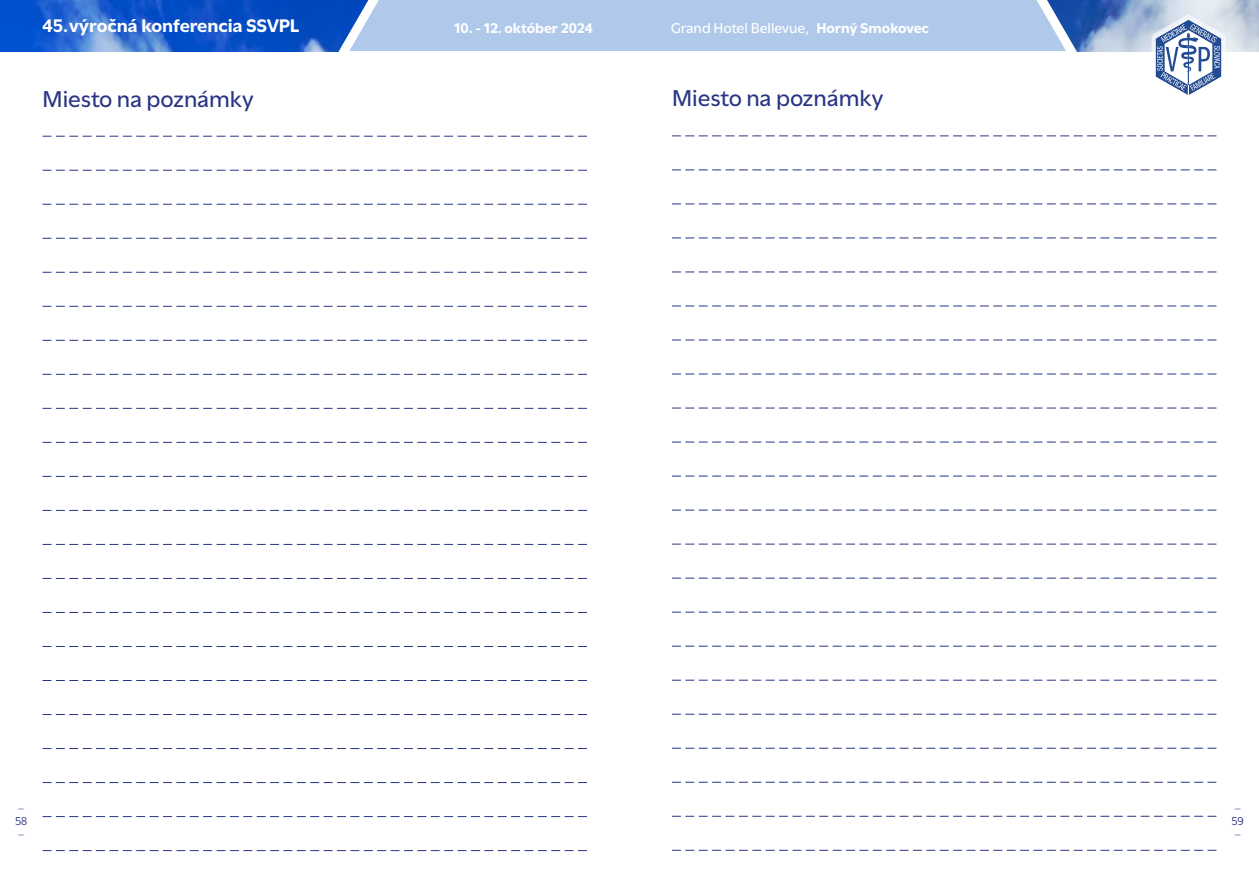
<style>
.page{position:relative;width:1259px;height:893px;background:#fff}
.page>*{position:absolute;margin:0;border:0;box-sizing:border-box;transform-origin:0 0}
.t1{font:500 24px "Utile";color:#283583}
.t2{font:700 19.05px "Utile";color:#fff}
.t3{font:500 15px "Utile";color:#fff}
.t4{font:700 14.85px "Utile";color:#fff}
.t5{font:700 12px "Utile";color:#b1a9d4}
.t6{font:12px "Utile";color:#283583}
.s1{font-weight:700}
</style>
<div class="page">
<svg style="left:43px;top:136px;width:544px;height:1px"></svg>
<svg style="left:43px;top:170px;width:544px;height:1px"></svg>
<svg style="left:43px;top:204px;width:544px;height:1px"></svg>
<svg style="left:43px;top:238px;width:544px;height:1px"></svg>
<svg style="left:43px;top:272px;width:544px;height:1px"></svg>
<svg style="left:43px;top:306px;width:544px;height:1px"></svg>
<svg style="left:43px;top:340px;width:544px;height:1px"></svg>
<svg style="left:43px;top:374px;width:544px;height:1px"></svg>
<svg style="left:43px;top:408px;width:544px;height:1px"></svg>
<svg style="left:43px;top:442px;width:544px;height:1px"></svg>
<svg style="left:43px;top:476px;width:544px;height:1px"></svg>
<svg style="left:43px;top:510px;width:544px;height:1px"></svg>
<svg style="left:43px;top:544px;width:544px;height:1px"></svg>
<svg style="left:43px;top:578px;width:544px;height:1px"></svg>
<svg style="left:43px;top:612px;width:544px;height:1px"></svg>
<svg style="left:43px;top:646px;width:544px;height:1px"></svg>
<svg style="left:43px;top:680px;width:544px;height:1px"></svg>
<svg style="left:43px;top:714px;width:544px;height:1px"></svg>
<svg style="left:43px;top:748px;width:544px;height:1px"></svg>
<svg style="left:43px;top:782px;width:544px;height:1px"></svg>
<svg style="left:43px;top:816px;width:544px;height:1px"></svg>
<svg style="left:43px;top:850px;width:544px;height:1px"></svg>
<svg style="left:672px;top:136px;width:544px;height:1px"></svg>
<svg style="left:672px;top:170px;width:544px;height:1px"></svg>
<svg style="left:672px;top:204px;width:544px;height:1px"></svg>
<svg style="left:672px;top:238px;width:544px;height:1px"></svg>
<svg style="left:672px;top:272px;width:544px;height:1px"></svg>
<svg style="left:672px;top:306px;width:544px;height:1px"></svg>
<svg style="left:672px;top:340px;width:544px;height:1px"></svg>
<svg style="left:672px;top:374px;width:544px;height:1px"></svg>
<svg style="left:672px;top:408px;width:544px;height:1px"></svg>
<svg style="left:672px;top:442px;width:544px;height:1px"></svg>
<svg style="left:672px;top:476px;width:544px;height:1px"></svg>
<svg style="left:672px;top:510px;width:544px;height:1px"></svg>
<svg style="left:672px;top:544px;width:544px;height:1px"></svg>
<svg style="left:672px;top:578px;width:544px;height:1px"></svg>
<svg style="left:672px;top:612px;width:544px;height:1px"></svg>
<svg style="left:672px;top:646px;width:544px;height:1px"></svg>
<svg style="left:672px;top:680px;width:544px;height:1px"></svg>
<svg style="left:672px;top:714px;width:544px;height:1px"></svg>
<svg style="left:672px;top:748px;width:544px;height:1px"></svg>
<svg style="left:672px;top:782px;width:544px;height:1px"></svg>
<svg style="left:672px;top:816px;width:544px;height:1px"></svg>
<svg style="left:672px;top:850px;width:544px;height:1px"></svg>
<img style="left:0;top:0;width:1259px;height:51px">
<svg style="left:326px;top:0;width:763px;height:52px;background:#a8c2e7"></svg>
<svg style="left:1151px;top:15px;width:74px;height:80px"></svg>
<p class="t2" style="left:43px;top:10px;width:259px">45. výročná konferencia SSVPL</p>
<p class="t4" style="left:454px;top:17px;width:140px">10. - 12. október 2024</p>
<p class="t3" style="left:670px;top:17px;width:260px">Grand Hotel Bellevue, <span class="s1">Horný Smokovec</span></p>
<p class="t1" style="left:43px;top:80px;width:213px">Miesto na poznámky</p>
<p class="t1" style="left:672px;top:79px;width:213px">Miesto na poznámky</p>
<p class="t5" style="left:18px;top:798px;width:7px">–</p>
<p class="t6" style="left:15px;top:812px;width:14px">58</p>
<p class="t5" style="left:18px;top:825px;width:7px">–</p>
<p class="t5" style="left:1234px;top:798px;width:7px">–</p>
<p class="t6" style="left:1231px;top:812px;width:14px">59</p>
<p class="t5" style="left:1234px;top:825px;width:7px">–</p>
</div>
